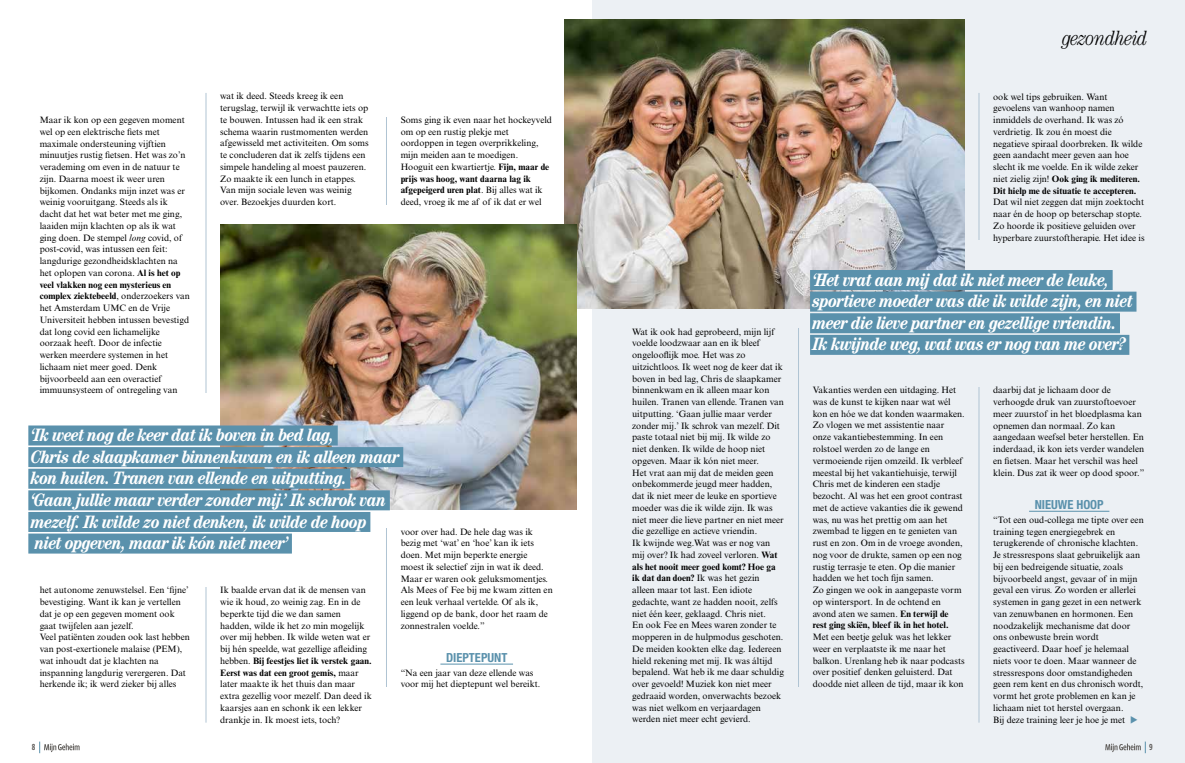
<style>
.page{position:relative;width:1185px;height:763px;background:#fff}
.page>*{position:absolute;margin:0;border:0;box-sizing:border-box;transform-origin:0 0}
.t1{font:italic 300 condensed 20.8px "Century Std";letter-spacing:-.03em;color:#000}
.t2{font:italic 700 condensed 18px/21.6px "Century Std";letter-spacing:-.02em;color:#fff}
.t3{font:700 condensed 12.5px "Helvetica Neue LT Std";color:#5a91ac}
.t4{font:9.2px/11.7px "Times New Roman MT Std";color:#000}
.t5{font:500 9px "Vista Sans Nar OT";color:#5c5956}
.s1{font-style:italic}
.s2{font-weight:700}
</style>
<div class="page">
<div style="left:592px;top:0;width:593px;height:763px;background:#ecf0f4"></div>
<hr style="left:206px;top:93px;width:1px;height:629px;background:#b0c4d3">
<hr style="left:798px;top:93px;width:1px;height:629px;background:#b0c4d3">
<hr style="left:386px;top:93px;width:1px;height:629px;background:#b0c4d3">
<hr style="left:979px;top:93px;width:1px;height:629px;background:#b0c4d3">
<div style="left:372px;top:205px;width:29px;height:322px;background:#fff"></div>
<div style="left:192px;top:393px;width:28px;height:193px;background:#fff"></div>
<div style="left:785px;top:276px;width:28px;height:52px;background:#ecf0f4"></div>
<div style="left:373px;top:64px;width:28px;height:52px;background:#fff"></div>
<div style="left:785px;top:687px;width:28px;height:52px;background:#ecf0f4"></div>
<div style="left:373px;top:687px;width:28px;height:52px;background:#fff"></div>
<div style="left:970px;top:240px;width:28px;height:146px;background:#ecf0f4"></div>
<img style="left:564px;top:20px;width:401px;height:288px">
<img style="left:220px;top:225px;width:357px;height:284px">
<hr style="left:1029px;top:511px;width:80px;height:1px;background:#5a91ac">
<hr style="left:440px;top:663px;width:73px;height:1px;background:#5a91ac">
<div style="left:28px;top:425px;width:310px;height:20px;background:#5a91ac"></div>
<div style="left:28px;top:447px;width:375px;height:20px;background:#5a91ac"></div>
<div style="left:28px;top:468px;width:322px;height:20px;background:#5a91ac"></div>
<div style="left:28px;top:490px;width:362px;height:20px;background:#5a91ac"></div>
<div style="left:28px;top:512px;width:342px;height:20px;background:#5a91ac"></div>
<div style="left:28px;top:533px;width:264px;height:20px;background:#5a91ac"></div>
<div style="left:810px;top:270px;width:303px;height:20px;background:#5a91ac"></div>
<div style="left:810px;top:291px;width:326px;height:20px;background:#5a91ac"></div>
<div style="left:810px;top:313px;width:310px;height:20px;background:#5a91ac"></div>
<div style="left:810px;top:335px;width:319px;height:20px;background:#5a91ac"></div>
<svg style="left:39px;top:741px;width:41px;height:12px"></svg>
<svg style="left:1105px;top:741px;width:41px;height:12px"></svg>
<p class="t4" style="left:40px;top:114px;width:152px">Maar ik kon op een gegeven moment wel op een elektrische fiets met maximale ondersteuning vijftien minuutjes rustig fietsen. Het was zo’n verademing om even in de natuur te zijn. Daarna moest ik weer uren bijkomen. Ondanks mijn inzet was er weinig vooruitgang. Steeds als ik dacht dat het wat beter met me ging, laaiden mijn klachten op als ik wat ging doen. De stempel <span class="s1">long</span> covid, of post-covid, was intussen een feit: langdurige gezondheidsklachten na het oplopen van corona. <span class="s2">Al is het op veel vlakken nog een mysterieus en complex ziektebeeld</span>, onderzoekers van het Amsterdam UMC en de Vrije Universiteit hebben intussen bevestigd dat long covid een lichamelijke oorzaak heeft. Door de infectie werken meerdere systemen in het lichaam niet meer goed. Denk bijvoorbeeld aan een overactief immuunsysteem of ontregeling van</p>
<p class="t4" style="left:220px;top:90px;width:150px">wat ik deed. Steeds kreeg ik een terugslag, terwijl ik verwachtte iets op te bouwen. Intussen had ik een strak schema waarin rustmomenten werden afgewisseld met activiteiten. Om soms te concluderen dat ik zelfs tijdens een simpele handeling al moest pauzeren.<br>Zo maakte ik een lunch in etappes.<br>Van mijn sociale leven was weinig over. Bezoekjes duurden kort.</p>
<p class="t4" style="left:401px;top:114px;width:153px">Soms ging ik even naar het hockeyveld om op een rustig plekje met oordoppen in tegen overprikkeling, mijn meiden aan te moedigen.<br>Hooguit een kwartiertje. <span class="s2">Fijn, maar de prijs was hoog, want daarna lag ik afgepeigerd uren plat</span>. Bij alles wat ik deed, vroeg ik me af of ik dat er wel</p>
<p class="t2" style="left:31px;top:424px;width:370px">‘Ik weet nog de keer dat ik boven in bed lag,<br>Chris de slaapkamer binnenkwam en ik alleen maar kon huilen. Tranen van ellende en uitputting.<br>‘Gaan jullie maar verder zonder mij.’ Ik schrok van mezelf. Ik wilde zo niet denken, ik wilde de hoop<br>niet opgeven, maar ik kón niet meer’</p>
<p class="t4" style="left:401px;top:525px;width:154px">voor over had. De hele dag was ik bezig met ‘wat’ en ‘hoe’ kan ik iets doen. Met mijn beperkte energie moest ik selectief zijn in wat ik deed.<br>Maar er waren ook geluksmomentjes.<br>Als Mees of Fee bij me kwam zitten en een leuk verhaal vertelde. Of als ik, liggend op de bank, door het raam de zonnestralen voelde.”</p>
<h3 class="t3" style="left:446px;top:649px;width:63px">DIEPTEPUNT</h3>
<p class="t4" style="left:401px;top:666px;width:141px">“Na een jaar van deze ellende was voor mij het dieptepunt wel bereikt.</p>
<p class="t4" style="left:40px;top:584px;width:152px">het autonome zenuwstelsel. Een ‘fijne’ bevestiging. Want ik kan je vertellen dat je op een gegeven moment ook gaat twijfelen aan jezelf.<br>Veel patiënten zouden ook last hebben van post-exertionele malaise (PEM), wat inhoudt dat je klachten na inspanning langdurig verergeren. Dat herkende ik; ik werd zieker bij alles</p>
<p class="t4" style="left:220px;top:584px;width:153px">Ik baalde ervan dat ik de mensen van wie ik houd, zo weinig zag. En in de beperkte tijd die we dan samen hadden, wilde ik het zo min mogelijk over mij hebben. Ik wilde weten wat er bij hén speelde, wat gezellige afleiding hebben. <span class="s2">Bij feestjes liet ik verstek gaan.<br>Eerst was dat een groot gemis,</span> maar later maakte ik het thuis dan maar extra gezellig voor mezelf. Dan deed ik kaarsjes aan en schonk ik een lekker drankje in. Ik moest iets, toch?</p>
<p class="t4" style="left:632px;top:325px;width:153px">Wat ik ook had geprobeerd, mijn lijf voelde loodzwaar aan en ik bleef ongelooflijk moe. Het was zo uitzichtloos. Ik weet nog de keer dat ik boven in bed lag, Chris de slaapkamer binnenkwam en ik alleen maar kon huilen. Tranen van ellende. Tranen van uitputting. ‘Gaan jullie maar verder zonder mij.’ Ik schrok van mezelf. Dit paste totaal niet bij mij. Ik wilde zo niet denken. Ik wilde de hoop niet opgeven. Maar ik kón niet meer.<br>Het vrat aan mij dat de meiden geen onbekommerde jeugd meer hadden, dat ik niet meer de leuke en sportieve moeder was die ik wilde zijn. Ik was niet meer die lieve partner en niet meer die gezellige en actieve vriendin.<br>Ik kwijnde weg.Wat was er nog van mij over? Ik had zoveel verloren. <span class="s2">Wat als het nooit meer goed komt? Hoe ga ik dat dan doen?</span> Ik was het gezin alleen maar tot last. Een idiote gedachte, want ze hadden nooit, zelfs niet één keer, geklaagd. Chris niet.<br>En ook Fee en Mees waren zonder te mopperen in de hulpmodus geschoten.<br>De meiden kookten elke dag. Iedereen hield rekening met mij. Ik was áltijd bepalend. Wat heb ik me daar schuldig over gevoeld! Muziek kon niet meer gedraaid worden, onverwachts bezoek was niet welkom en verjaardagen werden niet meer echt gevierd.</p>
<h1 class="t1" style="left:1062px;top:26px;width:87px">gezondheid</h1>
<p class="t4" style="left:993px;top:90px;width:151px">ook wel tips gebruiken. Want gevoelens van wanhoop namen inmiddels de overhand. Ik was zó verdrietig. Ik zou én moest die negatieve spiraal doorbreken. Ik wilde geen aandacht meer geven aan hoe slecht ik me voelde. En ik wilde zeker niet zielig zijn! <span class="s2">Ook ging ik mediteren.<br>Dit hielp me de situatie te accepteren.</span></p>
<p class="t4" style="left:993px;top:196px;width:153px">Dat wil niet zeggen dat mijn zoektocht naar én de hoop op beterschap stopte.<br>Zo hoorde ik positieve geluiden over hyperbare zuurstoftherapie. Het idee is</p>
<h2 class="t2" style="left:813px;top:268px;width:322px">‘Het vrat aan mij dat ik niet meer de leuke, sportieve moeder was die ik wilde zijn, en niet meer die lieve partner en gezellige vriendin.<br>Ik kwijnde weg, wat was er nog van me over?</h2>
<p class="t4" style="left:813px;top:384px;width:154px">Vakanties werden een uitdaging. Het was de kunst te kijken naar wat wél kon en hóe we dat konden waarmaken.<br>Zo vlogen we met assistentie naar onze vakantiebestemming. In een rolstoel werden zo de lange en vermoeiende rijen omzeild. Ik verbleef meestal bij het vakantiehuisje, terwijl Chris met de kinderen een stadje bezocht. Al was het een groot contrast met de actieve vakanties die ik gewend was, nu was het prettig om aan het zwembad te liggen en te genieten van rust en zon. Om in de vroege avonden, nog voor de drukte, samen op een nog rustig terrasje te eten. Op die manier hadden we het toch fijn samen.<br>Zo gingen we ook in aangepaste vorm op wintersport. In de ochtend en avond aten we samen. <span class="s2">En terwijl de rest ging skiën, bleef ik in het hotel.</span></p>
<p class="t4" style="left:813px;top:631px;width:154px">Met een beetje geluk was het lekker weer en verplaatste ik me naar het balkon. Urenlang heb ik naar podcasts over positief denken geluisterd. Dat doodde niet alleen de tijd, maar ik kon</p>
<p class="t4" style="left:993px;top:384px;width:153px">daarbij dat je lichaam door de verhoogde druk van zuurstoftoevoer meer zuurstof in het bloedplasma kan opnemen dan normaal. Zo kan aangedaan weefsel beter herstellen. En inderdaad, ik kon iets verder wandelen en fietsen. Maar het verschil was heel klein. Dus zat ik weer op dood spoor.”</p>
<h3 class="t3" style="left:1035px;top:497px;width:70px">NIEUWE HOOP</h3>
<p class="t4" style="left:993px;top:513px;width:152px">“Tot een oud-collega me tipte over een training tegen energiegebrek en terugkerende of chronische klachten.<br>Je stressrespons slaat gebruikelijk aan bij een bedreigende situatie, zoals bijvoorbeeld angst, gevaar of in mijn geval een virus. Zo worden er allerlei systemen in gang gezet in een netwerk van zenuwbanen en hormonen. Een noodzakelijk mechanisme dat door ons onbewuste brein wordt geactiveerd. Daar hoef je helemaal niets voor te doen. Maar wanneer de stressrespons door omstandigheden geen rem kent en dus chronisch wordt, vormt het grote problemen en kan je lichaam niet tot herstel overgaan.<br>Bij deze training leer je hoe je met</p>
<p class="t5" style="left:32px;top:742px;width:5px">8</p>
<p class="t5" style="left:1149px;top:742px;width:5px">9</p>
</div>
